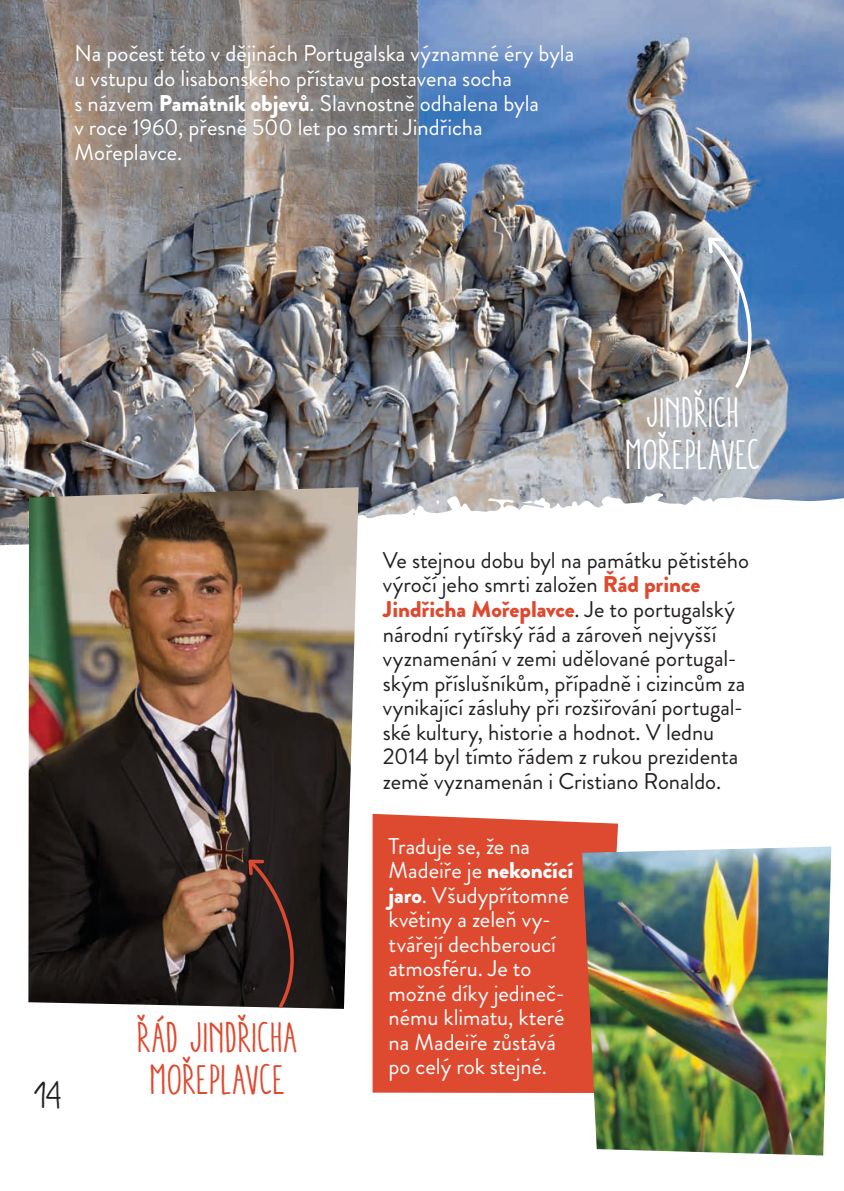
<style>
.page{position:relative;width:844px;height:1191px;background:#fff}
.page>*{position:absolute;margin:0;border:0;box-sizing:border-box;transform-origin:0 0}
.t1{font:condensed 42px/42px "Aracne";color:#dd4a30}
.t2{font:condensed 42px/42px "Aracne";color:#fff;text-align:center}
.t3{font:39.2px "Aracne Regular ARTD";color:#231f20}
.t4{font:22.75px/24.5px "Brandon Grotesque";letter-spacing:-.005em;color:#fff}
.t5{font:22.75px/24.5px "Brandon Grotesque";letter-spacing:-.005em;color:#231f20}
.s1{font-weight:900}
.s2{font-weight:900;color:#dd4a30}
</style>
<div class="page">
<img style="left:0;top:0;width:843px;height:481px">
<svg style="left:0;top:481px;width:843px;height:65px"></svg>
<div style="left:372px;top:814px;width:246px;height:279px;background:#dd4a30"></div>
<img style="left:582px;top:846px;width:249px;height:309px">
<svg style="left:704px;top:234px;width:60px;height:157px;background:#8091a3"></svg>
<img style="left:28px;top:487px;width:330px;height:522px">
<svg style="left:205px;top:856px;width:102px;height:153px;background:#42302b"></svg>
<p class="t4" style="left:74px;top:42px;width:501px">Na počest této v dějinách Portugalska významné éry byla u vstupu do lisabonského přístavu postavena socha<br>s názvem <span class="s1">Památník objevů</span>. Slavnostně odhalena byla<br>v roce 1960, přesně 500 let po smrti Jindřicha Mořeplavce.</p>
<h2 class="t3" style="left:35px;top:1072px;width:29px">14</h2>
<h1 class="t1" style="left:138px;top:1015px;width:162px">ŘÁD JINDŘICHA<br>MOŘEPLAVCE</h1>
<h1 class="t2" style="left:626px;top:391px;width:136px">JINDŘICH<br>MOŘEPLAVEC</h1>
<p class="t5" style="left:383px;top:548px;width:367px">Ve stejnou dobu byl na památku pětistého výročí jeho smrti založen <span class="s2">Řád prince Jindřicha Mořeplavce</span>. Je to portugalský národní rytířský řád a zároveň nejvyšší vyznamenání v zemi udělované portugal&shy;ským příslušníkům, případně i cizincům za vynikající zásluhy při rozšiřování portugal&shy;ské kultury, historie a hodnot. V lednu 2014 byl tímto řádem z rukou prezidenta země vyznamenán i Cristiano Ronaldo.</p>
<p class="t4" style="left:388px;top:833px;width:186px">Traduje se, že na<br>Madeiře je <span class="s1">nekončící jaro</span>. Všudypřítomné květiny a zeleň vy&shy;tvářejí dechberoucí atmosféru. Je to možné díky jedineč&shy;nému klimatu, které na Madeiře zůstává po celý rok stejné.</p>
</div>
